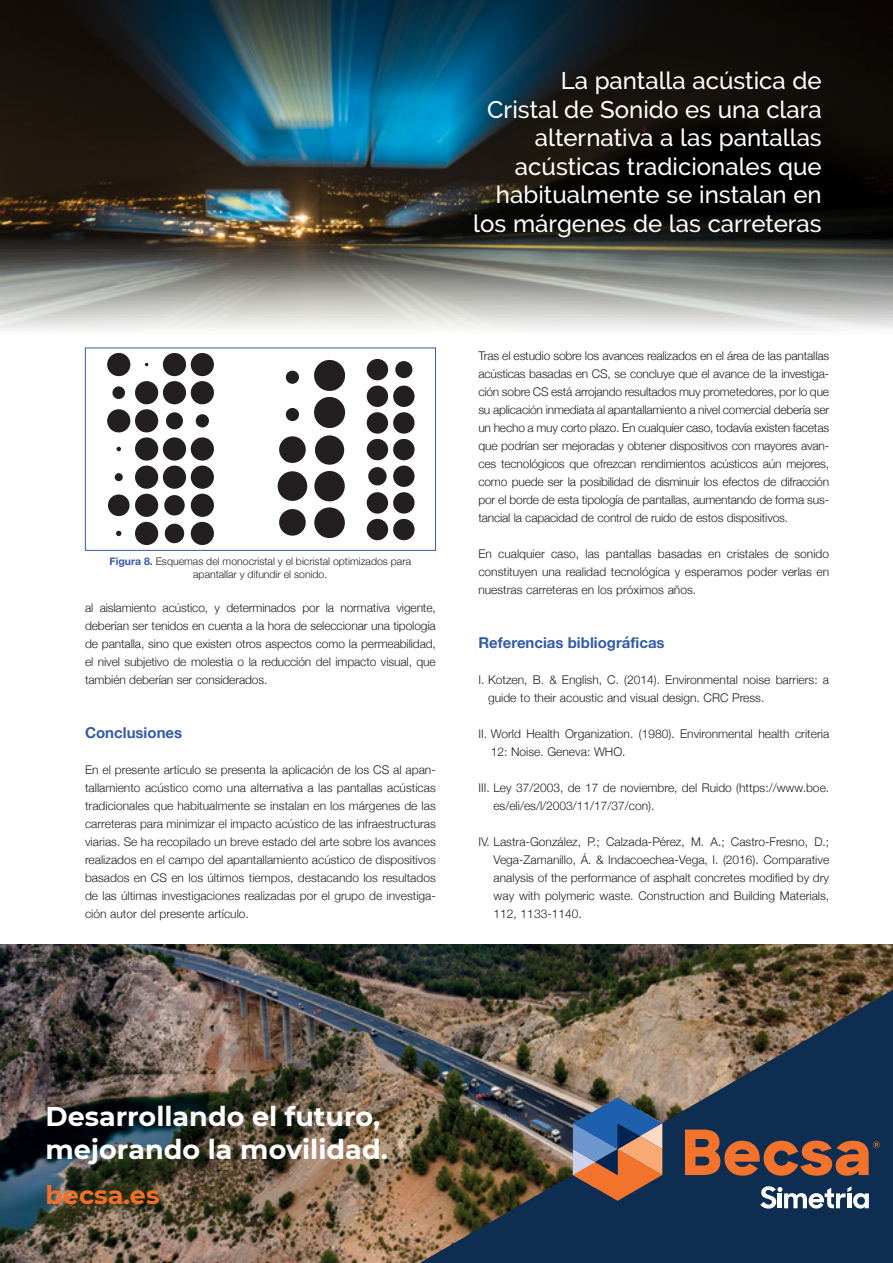
<style>
.page{position:relative;width:893px;height:1263px;background:#fff}
.page>*{position:absolute;margin:0;border:0;box-sizing:border-box;transform-origin:0 0}
.t1{font:700 27px/32.4px "Montserrat";color:#fff}
.t2{font:700 25.5px "Montserrat";color:#f3702a}
.SUMARIOS_NUEVOS{font:500 24px/28.5px "Raleway";color:#fff;text-align:right}
.LADILLO{font:700 15px "Helvetica Neue";color:#345ba9}
.TEXTO_COMUN_2015{font:300 12px/18px "Helvetica Neue";color:#231f20;text-align:justify}
.PIE_FOTO_FIG_2015{font:300 10.5px/12.6px "Helvetica Neue";color:#231f20;text-align:center}
.s1{font-weight:700;color:#345ba9}
</style>
<div class="page">
<div style="left:279px;top:509px;width:27px;height:27px;background:#231f20;border-radius:50%"></div>
<div style="left:279px;top:436px;width:27px;height:27px;background:#231f20;border-radius:50%"></div>
<div style="left:315px;top:435px;width:29px;height:30px;background:#231f20;border-radius:50%"></div>
<div style="left:314px;top:397px;width:31px;height:31px;background:#231f20;border-radius:50%"></div>
<div style="left:314px;top:360px;width:31px;height:31px;background:#231f20;border-radius:50%"></div>
<div style="left:314px;top:471px;width:31px;height:30px;background:#231f20;border-radius:50%"></div>
<div style="left:314px;top:507px;width:31px;height:31px;background:#231f20;border-radius:50%"></div>
<div style="left:367px;top:519px;width:21px;height:21px;background:#231f20;border-radius:50%"></div>
<div style="left:393px;top:519px;width:22px;height:21px;background:#231f20;border-radius:50%"></div>
<div style="left:191px;top:522px;width:23px;height:23px;background:#231f20;border-radius:50%"></div>
<div style="left:165px;top:524px;width:19px;height:19px;background:#231f20;border-radius:50%"></div>
<div style="left:135px;top:522px;width:23px;height:23px;background:#231f20;border-radius:50%"></div>
<svg style="left:116px;top:531px;width:5px;height:5px"></svg>
<div style="left:191px;top:494px;width:23px;height:23px;background:#231f20;border-radius:50%"></div>
<div style="left:164px;top:495px;width:21px;height:20px;background:#231f20;border-radius:50%"></div>
<div style="left:135px;top:494px;width:23px;height:23px;background:#231f20;border-radius:50%"></div>
<div style="left:108px;top:494px;width:22px;height:22px;background:#231f20;border-radius:50%"></div>
<div style="left:191px;top:465px;width:23px;height:24px;background:#231f20;border-radius:50%"></div>
<div style="left:163px;top:465px;width:23px;height:24px;background:#231f20;border-radius:50%"></div>
<div style="left:135px;top:465px;width:23px;height:24px;background:#231f20;border-radius:50%"></div>
<div style="left:115px;top:473px;width:8px;height:8px;background:#231f20;border-radius:50%"></div>
<div style="left:191px;top:437px;width:23px;height:24px;background:#231f20;border-radius:50%"></div>
<div style="left:163px;top:437px;width:23px;height:24px;background:#231f20;border-radius:50%"></div>
<div style="left:135px;top:437px;width:23px;height:24px;background:#231f20;border-radius:50%"></div>
<svg style="left:116px;top:447px;width:5px;height:4px"></svg>
<div style="left:196px;top:414px;width:13px;height:13px;background:#231f20;border-radius:50%"></div>
<div style="left:166px;top:412px;width:17px;height:17px;background:#231f20;border-radius:50%"></div>
<div style="left:135px;top:409px;width:23px;height:23px;background:#231f20;border-radius:50%"></div>
<div style="left:107px;top:409px;width:23px;height:23px;background:#231f20;border-radius:50%"></div>
<div style="left:191px;top:381px;width:23px;height:23px;background:#231f20;border-radius:50%"></div>
<div style="left:163px;top:381px;width:23px;height:23px;background:#231f20;border-radius:50%"></div>
<div style="left:135px;top:381px;width:23px;height:23px;background:#231f20;border-radius:50%"></div>
<div style="left:112px;top:386px;width:13px;height:13px;background:#231f20;border-radius:50%"></div>
<div style="left:191px;top:353px;width:23px;height:23px;background:#231f20;border-radius:50%"></div>
<div style="left:163px;top:353px;width:23px;height:23px;background:#231f20;border-radius:50%"></div>
<div style="left:107px;top:353px;width:23px;height:23px;background:#231f20;border-radius:50%"></div>
<div style="left:367px;top:492px;width:21px;height:22px;background:#231f20;border-radius:50%"></div>
<div style="left:393px;top:492px;width:22px;height:22px;background:#231f20;border-radius:50%"></div>
<div style="left:368px;top:467px;width:19px;height:18px;background:#231f20;border-radius:50%"></div>
<div style="left:393px;top:465px;width:22px;height:22px;background:#231f20;border-radius:50%"></div>
<div style="left:367px;top:439px;width:21px;height:21px;background:#231f20;border-radius:50%"></div>
<div style="left:393px;top:439px;width:22px;height:21px;background:#231f20;border-radius:50%"></div>
<div style="left:367px;top:412px;width:21px;height:22px;background:#231f20;border-radius:50%"></div>
<div style="left:393px;top:412px;width:22px;height:22px;background:#231f20;border-radius:50%"></div>
<div style="left:367px;top:386px;width:21px;height:21px;background:#231f20;border-radius:50%"></div>
<div style="left:393px;top:386px;width:22px;height:21px;background:#231f20;border-radius:50%"></div>
<div style="left:367px;top:359px;width:21px;height:21px;background:#231f20;border-radius:50%"></div>
<div style="left:395px;top:361px;width:17px;height:17px;background:#231f20;border-radius:50%"></div>
<div style="left:286px;top:408px;width:13px;height:13px;background:#231f20;border-radius:50%"></div>
<div style="left:286px;top:371px;width:13px;height:13px;background:#231f20;border-radius:50%"></div>
<div style="left:278px;top:471px;width:29px;height:30px;background:#231f20;border-radius:50%"></div>
<div style="left:85px;top:348px;width:351px;height:203px;border:1px solid #345ba9"></div>
<img style="left:0;top:0;width:893px;height:331px">
<img style="left:0;top:944px;width:893px;height:319px">
<img style="left:420px;top:990px;width:473px;height:273px">
<svg style="left:760px;top:1186px;width:109px;height:22px"></svg>
<svg style="left:573px;top:1097px;width:89px;height:104px;background:#796c74"></svg>
<svg style="left:685px;top:1129px;width:195px;height:47px;background:#7c4f3f"></svg>
<p class="SUMARIOS_NUEVOS" style="left:473px;top:66px;width:350px">La pantalla acústica de<br>Cristal de Sonido es una clara alternativa a las pantallas acústicas tradicionales que habitualmente se instalan en los márgenes de las carreteras</p>
<p class="PIE_FOTO_FIG_2015" style="left:109px;top:554px;width:303px"><span class="s1">Figura 8.</span> Esquemas del monocristal y el bicristal optimizados para apantallar y difundir el sonido.</p>
<p class="TEXTO_COMUN_2015" style="left:85px;top:598px;width:352px">al aislamiento acústico, y determinados por la normativa vigente, deberían ser tenidos en cuenta a la hora de seleccionar una tipología de pantalla, sino que existen otros aspectos como la permeabilidad, el nivel subjetivo de molestia o la reducción del impacto visual, que también deberían ser considerados.</p>
<p class="LADILLO" style="left:85px;top:721px;width:99px">Conclusiones</p>
<p class="TEXTO_COMUN_2015" style="left:85px;top:760px;width:352px">En el presente artículo se presenta la aplicación de los CS al apan&shy;tallamiento acústico como una alternativa a las pantallas acústicas tradicionales que habitualmente se instalan en los márgenes de las carreteras para minimizar el impacto acústico de las infraestructuras viarias. Se ha recopilado un breve estado del arte sobre los avances realizados en el campo del apantallamiento acústico de dispositivos basados en CS en los últimos tiempos, destacando los resultados de las últimas investigaciones realizadas por el grupo de investiga&shy;ción autor del presente artículo.</p>
<p class="TEXTO_COMUN_2015" style="left:478px;top:346px;width:352px">Tras el estudio sobre los avances realizados en el área de las pantallas acústicas basadas en CS, se concluye que el avance de la investiga&shy;ción sobre CS está arrojando resultados muy prometedores, por lo que su aplicación inmediata al apantallamiento a nivel comercial debería ser un hecho a muy corto plazo. En cualquier caso, todavía existen facetas que podrían ser mejoradas y obtener dispositivos con mayores avan&shy;ces tecnológicos que ofrezcan rendimientos acústicos aún mejores, como puede ser la posibilidad de disminuir los efectos de difracción por el borde de esta tipología de pantallas, aumentando de forma sus&shy;tancial la capacidad de control de ruido de estos dispositivos.</p>
<p class="TEXTO_COMUN_2015" style="left:478px;top:544px;width:352px">En cualquier caso, las pantallas basadas en cristales de sonido constituyen una realidad tecnológica y esperamos poder verlas en nuestras carreteras en los próximos años.</p>
<p class="LADILLO" style="left:478px;top:631px;width:188px">Referencias bibliográficas</p>
<p class="TEXTO_COMUN_2015" style="left:488px;top:670px;width:343px;text-indent:-10px">I. Kotzen, B. &amp; English, C. (2014). Environmental noise barriers: a guide to their acoustic and visual design. CRC Press.</p>
<p class="TEXTO_COMUN_2015" style="left:491px;top:724px;width:340px;text-indent:-12px">II. World Health Organization. (1980). Environmental health criteria<br>12: Noise. Geneva: WHO.</p>
<p class="TEXTO_COMUN_2015" style="left:493px;top:778px;width:337px;text-indent:-15px">III. Ley 37/2003, de 17 de noviembre, del Ruido (https://www.boe. es/eli/es/l/2003/11/17/37/con).</p>
<p class="TEXTO_COMUN_2015" style="left:494px;top:832px;width:337px;text-indent:-15px">IV. Lastra-González, P.; Calzada-Pérez, M. A.; Castro-Fresno, D.; Vega-Zamanillo, Á. &amp; Indacoechea-Vega, I. (2016). Comparative analysis of the performance of asphalt concretes modified by dry way with polymeric waste. Construction and Building Materials, 112, 1133-1140.</p>
<p class="t1" style="left:45px;top:1099px;width:344px">Desarrollando el futuro, mejorando la movilidad.</p>
<p class="t2" style="left:45px;top:1176px;width:116px">becsa.es</p>
</div>
